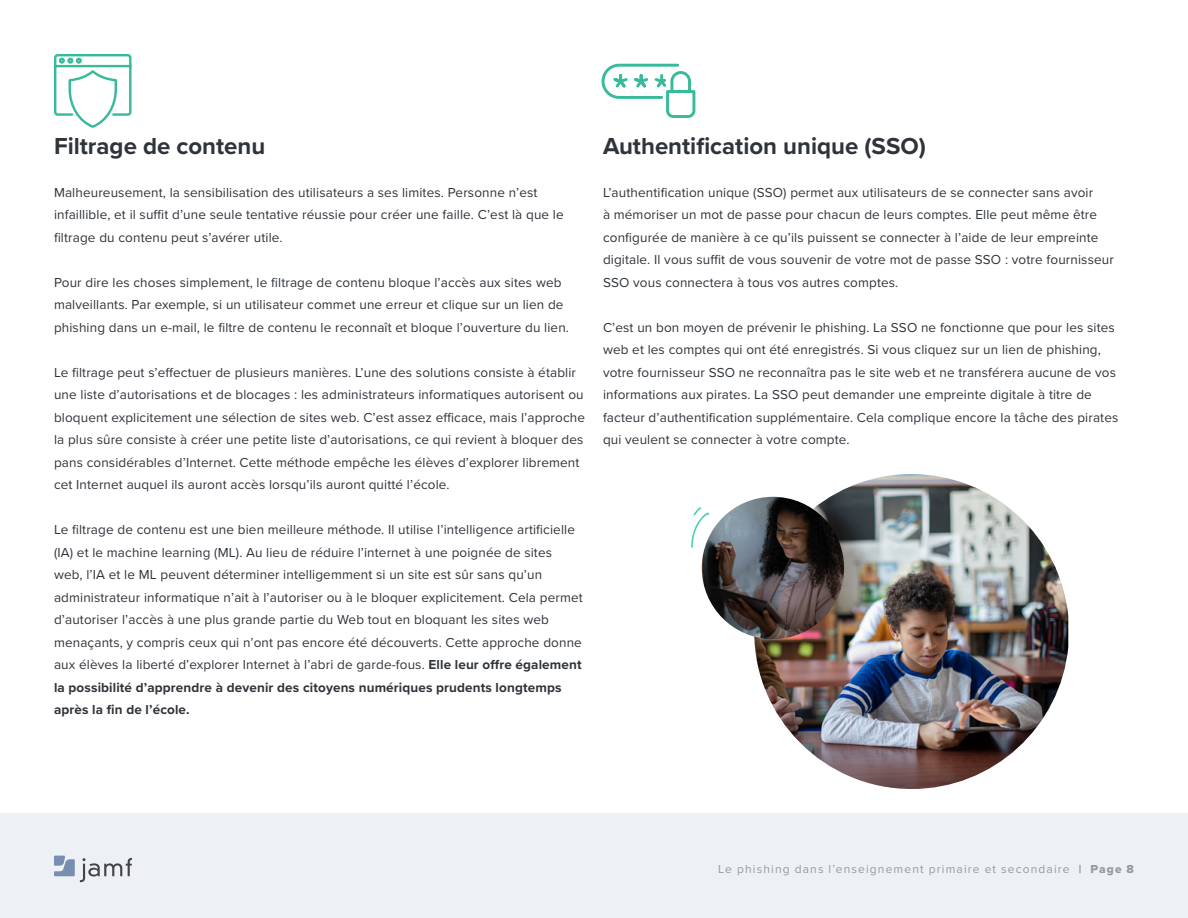
<style>
.page{position:relative;width:1188px;height:918px;background:#fff}
.page>*{position:absolute;margin:0;border:0;box-sizing:border-box;transform-origin:0 0}
.t1{font:700 24px "Proxima Nova";color:#2f343a}
.t2{font:13.5px/22.5px "Proxima Nova";letter-spacing:.01em;color:#2f343a}
.t3{font:12px "Proxima Nova";letter-spacing:.095em;color:#979a9d}
.s1{font-weight:700}
.s2{font-family:"Proxima Nova Extrabld"}
</style>
<div class="page">
<div style="left:0;top:813px;width:1188px;height:105px;background:#edf0f5"></div>
<svg style="left:54px;top:856px;width:78px;height:26px"></svg>
<svg style="left:54px;top:54px;width:78px;height:74px"></svg>
<svg style="left:601px;top:63px;width:95px;height:55px"></svg>
<img style="left:754px;top:474px;width:314px;height:315px">
<img style="left:702px;top:497px;width:142px;height:142px;border-radius:71px">
<svg style="left:691px;top:507px;width:19px;height:41px"></svg>
<h1 class="t1" style="left:54px;top:128px;width:213px">Filtrage de contenu</h1>
<p class="t2" style="left:54px;top:180px;width:511px">Malheureusement, la sensibilisation des utilisateurs a ses limites. Personne n’est infaillible, et il suffit d’une seule tentative réussie pour créer une faille. C’est là que le filtrage du contenu peut s’avérer utile.</p>
<p class="t2" style="left:54px;top:270px;width:517px">Pour dire les choses simplement, le filtrage de contenu bloque l’accès aux sites web malveillants. Par exemple, si un utilisateur commet une erreur et clique sur un lien de phishing dans un e-mail, le filtre de contenu le reconnaît et bloque l’ouverture du lien.</p>
<p class="t2" style="left:54px;top:360px;width:533px">Le filtrage peut s’effectuer de plusieurs manières. L’une des solutions consiste à établir une liste d’autorisations et de blocages : les administrateurs informatiques autorisent ou bloquent explicitement une sélection de sites web. C’est assez efficace, mais l’approche la plus sûre consiste à créer une petite liste d’autorisations, ce qui revient à bloquer des pans considérables d’Internet. Cette méthode empêche les élèves d’explorer librement cet Internet auquel ils auront accès lorsqu’ils auront quitté l’école.</p>
<p class="t2" style="left:54px;top:518px;width:530px">Le filtrage de contenu est une bien meilleure méthode. Il utilise l’intelligence artificielle (IA) et le machine learning (ML). Au lieu de réduire l’internet à une poignée de sites web, l’IA et le ML peuvent déterminer intelligemment si un site est sûr sans qu’un administrateur informatique n’ait à l’autoriser ou à le bloquer explicitement. Cela permet d’autoriser l’accès à une plus grande partie du Web tout en bloquant les sites web menaçants, y compris ceux qui n’ont pas encore été découverts. Cette approche donne aux élèves la liberté d’explorer Internet à l’abri de garde-fous. <span class="s1">Elle leur offre également la possibilité d’apprendre à devenir des citoyens numériques prudents longtemps après la fin de l’école.</span></p>
<h1 class="t1" style="left:603px;top:128px;width:324px">Authentification unique (SSO)</h1>
<p class="t2" style="left:603px;top:180px;width:512px">L’authentification unique (SSO) permet aux utilisateurs de se connecter sans avoir<br>à mémoriser un mot de passe pour chacun de leurs comptes. Elle peut même être configurée de manière à ce qu’ils puissent se connecter à l’aide de leur empreinte digitale. Il vous suffit de vous souvenir de votre mot de passe SSO : votre fournisseur SSO vous connectera à tous vos autres comptes.</p>
<p class="t2" style="left:603px;top:315px;width:517px">C’est un bon moyen de prévenir le phishing. La SSO ne fonctionne que pour les sites web et les comptes qui ont été enregistrés. Si vous cliquez sur un lien de phishing, votre fournisseur SSO ne reconnaîtra pas le site web et ne transférera aucune de vos informations aux pirates. La SSO peut demander une empreinte digitale à titre de facteur d’authentification supplémentaire. Cela complique encore la tâche des pirates qui veulent se connecter à votre compte.</p>
<p class="t3" style="left:718px;top:860px;width:417px">Le phishing dans l’enseignement primaire et secondaire <span class="s2">| Page 8</span></p>
</div>
